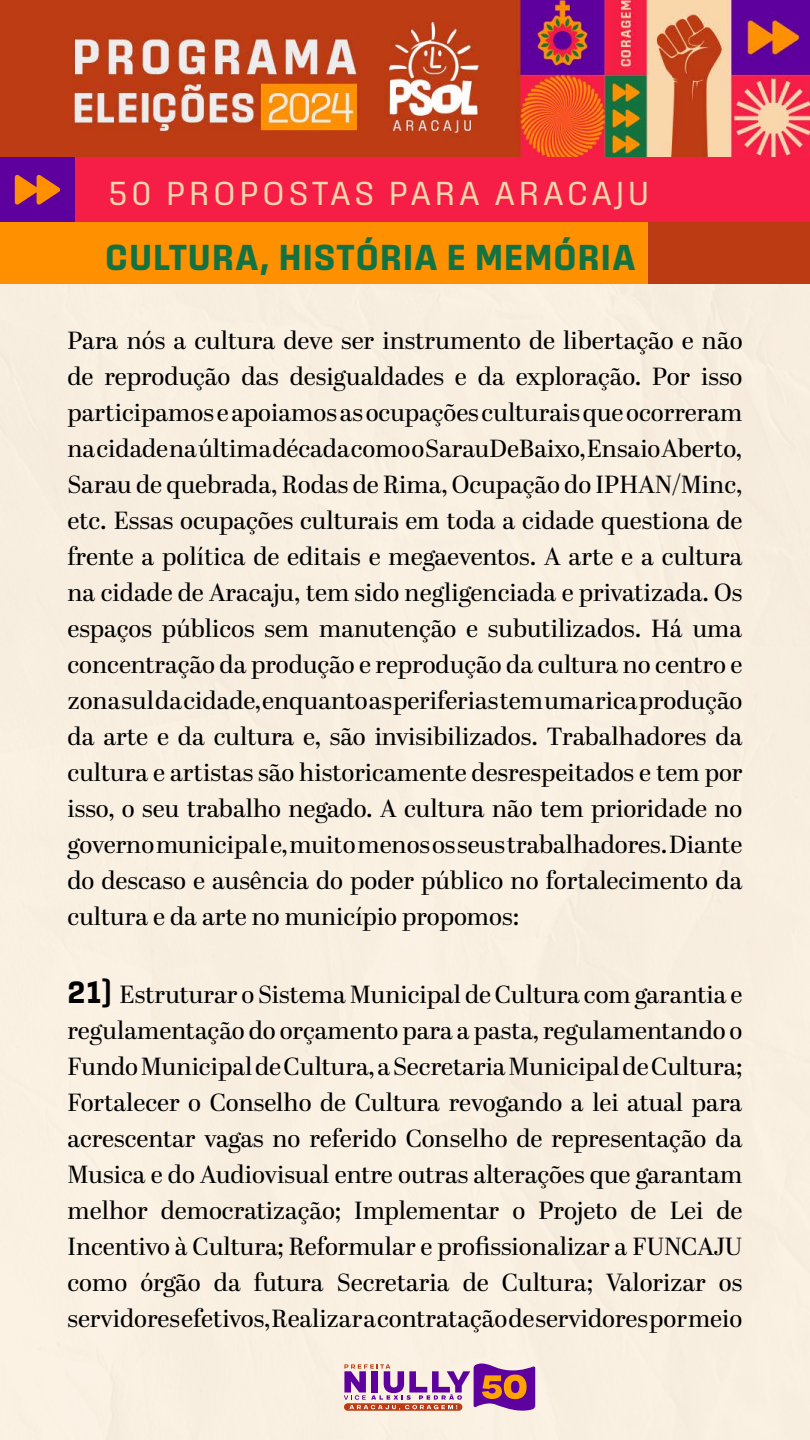
<style>
.page{position:relative;width:810px;height:1440px;background:#fff}
.page>*{position:absolute;margin:0;border:0;box-sizing:border-box;transform-origin:0 0}
.t1{font:700 36.97px "Sinter";letter-spacing:.03em;color:#147240}
.t2{font:34.05px "Sinter";letter-spacing:.1em;color:#f9d6ac}
.t3{font:24.75px/36px "Abril Display";color:#000;text-align:justify}
.s1{font-family:"Sinter";font-weight:700;font-size:31.5px}
</style>
<div class="page">
<svg style="left:344px;top:1363px;width:191px;height:48px;background:#bb82a6"></svg>
<div style="left:75px;top:157px;width:735px;height:66px;background:#f61e46"></div>
<img style="left:0;top:0;width:810px;height:157px">
<div style="left:0;top:157px;width:75px;height:66px;background:#5e009e"></div>
<svg style="left:15px;top:175px;width:45px;height:30px"></svg>
<div style="left:0;top:222px;width:648px;height:62px;background:#ff9100"></div>
<div style="left:648px;top:222px;width:162px;height:62px;background:#bc3b13"></div>
<h2 class="t2" style="left:108px;top:173px;width:543px">50 PROPOSTAS PARA ARACAJU</h2>
<h1 class="t1" style="left:105px;top:236px;width:532px">CULTURA, HISTÓRIA E MEMÓRIA</h1>
<p class="t3" style="left:68px;top:324px;width:677px">Para nós a cultura deve ser instrumento de libertação e não de reprodução das desigualdades e da exploração. Por isso participamos e apoiamos as ocupações culturais que ocorreram na cidade na última década como o SarauDeBaixo, Ensaio Aberto, Sarau de quebrada, Rodas de Rima, Ocupação do IPHAN/Minc, etc. Essas ocupações culturais em toda a cidade questiona de frente a política de editais e megaeventos. A arte e a cultura na cidade de Aracaju, tem sido negligenciada e privatizada. Os espaços públicos sem manutenção e subutilizados. Há uma concentração da produção e reprodução da cultura no centro e zona sul da cidade, enquanto as periferias tem uma rica produção da arte e da cultura e, são invisibilizados. Trabalhadores da cultura e artistas são historicamente desrespeitados e tem por isso, o seu trabalho negado. A cultura não tem prioridade no governo municipal e, muito menos os seus trabalhadores. Diante do descaso e ausência do poder público no fortalecimento da cultura e da arte no município propomos:</p>
<p class="t3" style="left:67px;top:978px;width:677px"><span class="s1">21)</span> Estruturar o Sistema Municipal de Cultura com garantia e regulamentação do orçamento para a pasta, regulamentando o Fundo Municipal de Cultura, a Secretaria Municipal de Cultura; Fortalecer o Conselho de Cultura revogando a lei atual para acrescentar vagas no referido Conselho de representação da Musica e do Audiovisual entre outras alterações que garantam melhor democratização; Implementar o Projeto de Lei de Incentivo à Cultura; Reformular e profissionalizar a FUNCAJU como órgão da futura Secretaria de Cultura; Valorizar os servidores efetivos, Realizar a contratação de servidores por meio</p>
</div>
